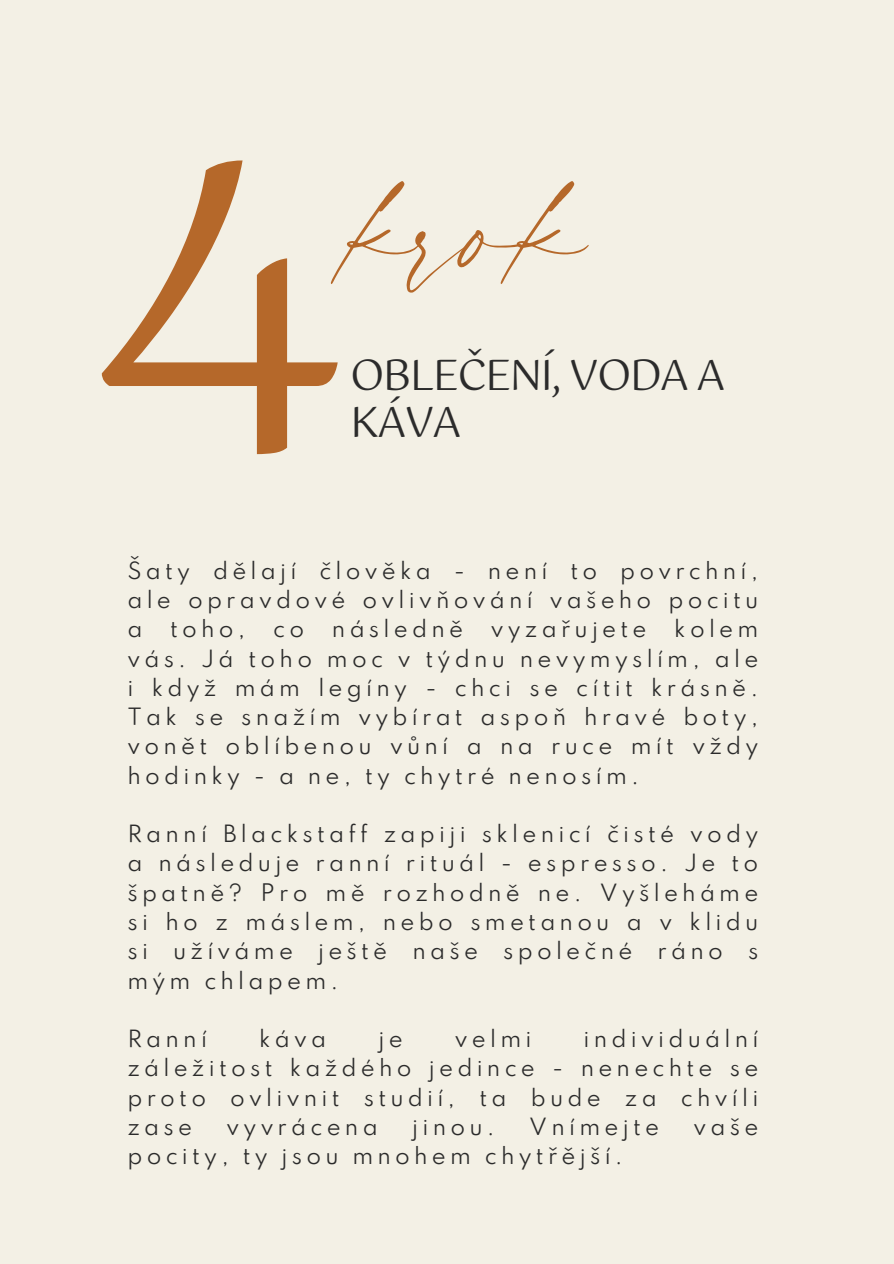
<style>
.page{position:relative;width:894px;height:1264px;background:#fff}
.page>*{position:absolute;margin:0;border:0;box-sizing:border-box;transform-origin:0 0}
.t1{font:407.7px "Gotu";color:#b5682a}
.t2{font:127.5px "Blackstone";color:#b5682a}
.t3{font:42px/47.2px "Gotu";letter-spacing:-.04em;color:#2b2b2b}
.t4{font:21px/29.2px "Spartan";letter-spacing:.2em;color:#2b2b2b;text-align:justify}
</style>
<div class="page">
<div style="left:0;top:0;width:893px;height:1263px;background:#f3f0e5"></div>
<p class="t1" style="left:88px;top:70px;width:260px">4</p>
<p class="t2" style="left:350px;top:118px;width:239px">krok</p>
<p class="t3" style="left:350px;top:352px;width:376px">OBLEČENÍ, VODA A<br>KÁVA</p>
<p class="t4" style="left:127px;top:558px;width:632px">Šaty dělají člověka - není to povrchní, ale opravdové ovlivňování vašeho pocitu a</p>
<p class="t4" style="left:170px;top:616px;width:77px">toho,</p>
<p class="t4" style="left:273px;top:616px;width:32px">co</p>
<p class="t4" style="left:332px;top:616px;width:133px">následně</p>
<p class="t4" style="left:490px;top:616px;width:157px">vyzařujete</p>
<p class="t4" style="left:127px;top:616px;width:632px;text-indent:546px">kolem vás. Já toho moc v týdnu nevymyslím, ale i když mám legíny - chci se cítit krásně.<br>Tak se snažím vybírat aspoň hravé boty, vonět oblíbenou vůní a na ruce mít vždy hodinky - a ne, ty chytré nenosím.</p>
<h1 class="t4" style="left:127px;top:821px;width:632px">Ranní Blackstaff zapiji sklenicí čisté vody a následuje ranní rituál - espresso. Je to špatně? Pro mě rozhodně ne. Vyšleháme si ho z máslem, nebo smetanou a v klidu si užíváme ještě naše společné ráno s mým chlapem.</h1>
<h2 class="t4" style="left:127px;top:1026px;width:81px">Ranní</h2>
<h2 class="t4" style="left:259px;top:1026px;width:69px">káva</h2>
<h2 class="t4" style="left:378px;top:1026px;width:26px">je</h2>
<h2 class="t4" style="left:454px;top:1026px;width:78px">velmi</h2>
<h2 class="t4" style="left:127px;top:1026px;width:632px;text-indent:456px">individuální záležitost každého jedince - nenechte se proto ovlivnit studií, ta bude za chvíli zase</h2>
<h2 class="t4" style="left:226px;top:1113px;width:153px">vyvrácena</h2>
<h2 class="t4" style="left:412px;top:1113px;width:84px">jinou.</h2>
<h2 class="t4" style="left:529px;top:1113px;width:131px">Vnímejte</h2>
<h2 class="t4" style="left:693px;top:1113px;width:66px">vaše</h2>
<h2 class="t4" style="left:127px;top:1143px;width:497px">pocity, ty jsou mnohem chytřější.</h2>
</div>
